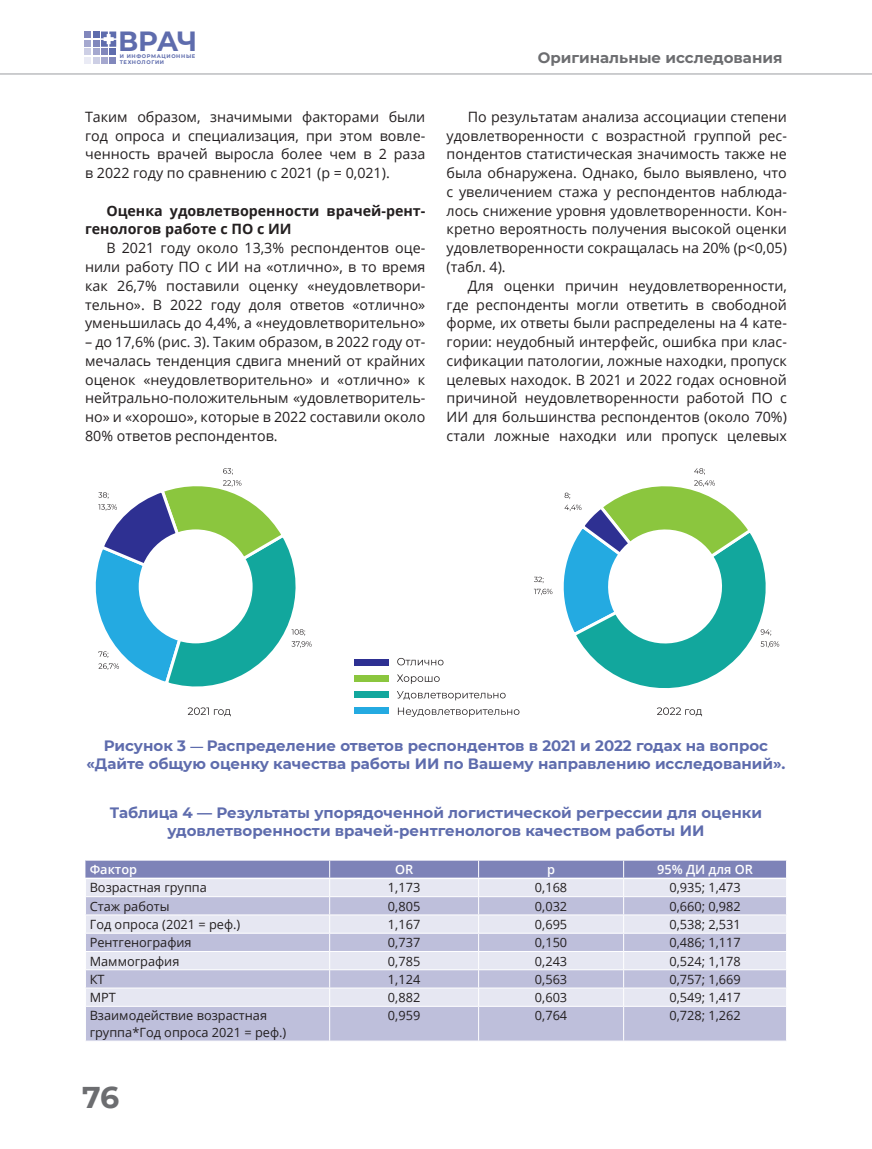
<style>
.page{position:relative;width:872px;height:1149px;background:#fff}
.page>*{position:absolute;margin:0;border:0;box-sizing:border-box;transform-origin:0 0}
.t1{font:700 30px "Montserrat";color:#6c6d70}
.t2{font:700 27.75px "Montserrat";color:#5e6cad}
.Ris_name_1{font:700 15px/18.5px "Montserrat";color:#5e6cad;text-align:center}
.t3{font:700 15px "Montserrat";color:#6c6d70}
.Tekst_1{font:14.25px/18.8px "Open Sans";color:#231f20;text-align:justify}
.Tekst_1-2{font:700 14.25px/18.8px "Open Sans";color:#231f20}
.Tabl_1{font:12.75px/16.5px "Open Sans";color:#231f20}
.Tabl_1-2{font:600 12.75px "Open Sans";color:#fff}
.t4{font:700 5.25px/5.7px "Montserrat";letter-spacing:.125em;color:#5e6cad}
.s1{font-size:12.75px}
</style>
<div class="page">
<div style="left:84px;top:31px;width:7px;height:7px;background:#8187bc"></div>
<div style="left:93px;top:31px;width:6px;height:7px;background:#5e6cad"></div>
<div style="left:84px;top:48px;width:7px;height:7px;background:#cdcfe5"></div>
<div style="left:101px;top:48px;width:7px;height:7px;background:#8187bc"></div>
<div style="left:93px;top:48px;width:6px;height:7px;background:#a5a8cf"></div>
<div style="left:109px;top:48px;width:7px;height:7px;background:#5e6cad"></div>
<div style="left:84px;top:40px;width:7px;height:7px;background:#a5a8cf"></div>
<div style="left:93px;top:40px;width:6px;height:7px;background:#8187bc"></div>
<svg style="left:101px;top:31px;width:15px;height:16px"></svg>
<svg style="left:0;top:57px;width:872px;height:18px"></svg>
<div style="left:86px;top:1007px;width:700px;height:33px;background:#bebfdb"></div>
<svg style="left:85px;top:860px;width:702px;height:145px;background:#cdcee3"></svg>
<hr style="left:85px;top:987px;width:245px;height:1px;background:#fff">
<hr style="left:330px;top:987px;width:148px;height:1px;background:#fff">
<hr style="left:478px;top:987px;width:145px;height:1px;background:#fff">
<hr style="left:623px;top:987px;width:164px;height:1px;background:#fff">
<hr style="left:329px;top:1006px;width:1px;height:34px;background:#fff">
<hr style="left:478px;top:1006px;width:1px;height:34px;background:#fff">
<hr style="left:623px;top:1006px;width:1px;height:34px;background:#fff">
<svg style="left:188px;top:707px;width:43px;height:9px"></svg>
<svg style="left:397px;top:657px;width:46px;height:8px"></svg>
<svg style="left:397px;top:674px;width:42px;height:9px"></svg>
<svg style="left:397px;top:691px;width:108px;height:9px"></svg>
<svg style="left:398px;top:707px;width:121px;height:9px"></svg>
<div style="left:354px;top:658px;width:35px;height:7px;background:#2e3092"></div>
<div style="left:354px;top:675px;width:35px;height:6px;background:#8bc63e"></div>
<div style="left:354px;top:691px;width:35px;height:6px;background:#12a79d"></div>
<div style="left:354px;top:707px;width:35px;height:6px;background:#24aae1"></div>
<svg style="left:95px;top:468px;width:217px;height:219px"></svg>
<svg style="left:534px;top:468px;width:245px;height:248px"></svg>
<h2 class="t2" style="left:118px;top:21px;width:81px">ВРАЧ</h2>
<p class="t4" style="left:120px;top:53px;width:77px">И ИНФОРМАЦИОННЫЕ<br>ТЕХНОЛОГИИ</p>
<p class="t3" style="left:538px;top:47px;width:246px">Оригинальные исследования</p>
<p class="Tekst_1" style="left:85px;top:107px;width:342px">Таким образом, значимыми факторами были год опроса и специализация, при этом вовле&shy;ченность врачей выросла более чем в 2 раза в 2022 году по сравнению с 2021 (p = 0,021).</p>
<p class="Tekst_1-2" style="left:85px;top:201px;width:342px;text-indent:21px">Оценка удовлетворенности врачей-рент&shy;генологов работе с ПО с ИИ</p>
<p class="Tekst_1" style="left:85px;top:238px;width:342px;text-indent:21px">В 2021 году около 13,3% респондентов оце&shy;нили работу ПО с ИИ на «отлично», в то время как 26,7% поставили оценку «неудовлетвори&shy;тельно». В 2022 году доля ответов «отлично» уменьшилась до 4,4%, а «неудовлетворительно»</p>
<p class="Tekst_1" style="left:85px;top:332px;width:342px">– до 17,6% (рис. 3). Таким образом, в 2022 году от&shy;мечалась тенденция сдвига мнений от крайних оценок «неудовлетворительно» и «отлично» к нейтрально-положительным «удовлетворитель&shy;но» и «хорошо», которые в 2022 составили около 80% ответов респондентов.</p>
<p class="Tekst_1" style="left:446px;top:107px;width:342px;text-indent:21px">По результатам анализа ассоциации степени удовлетворенности с возрастной группой рес&shy;пондентов статистическая значимость также не была обнаружена. Однако, было выявлено, что с увеличением стажа у респондентов наблюда&shy;лось снижение уровня удовлетворенности. Кон&shy;кретно вероятность получения высокой оценки удовлетворенности сокращалась на 20% (p&lt;0,05) (табл. 4).</p>
<p class="Tekst_1" style="left:446px;top:276px;width:342px;text-indent:21px">Для оценки причин неудовлетворенности, где респонденты могли ответить в свободной форме, их ответы были распределены на 4 кате&shy;гории: неудобный интерфейс, ошибка при клас&shy;сификации патологии, ложные находки, пропуск целевых находок. В 2021 и 2022 годах основной причиной неудовлетворенности работой ПО с ИИ для большинства респондентов (около 70%) стали ложные находки или пропуск целевых</p>
<p class="Ris_name_1" style="left:86px;top:735px;width:700px">Рисунок 3 <span class="s1">—</span> Распределение ответов респондентов в 2021 и 2022 годах на вопрос «Дайте общую оценку качества работы ИИ по Вашему направлению исследований».</p>
<p class="Ris_name_1" style="left:110px;top:802px;width:653px">Таблица 4 — Результаты упорядоченной логистической регрессии для оценки удовлетворенности врачей-рентгенологов качеством работы ИИ</p>
<p class="Tabl_1-2" style="left:90px;top:860px;width:49px">Фактор</p>
<p class="Tabl_1-2" style="left:395px;top:860px;width:20px">OR</p>
<p class="Tabl_1-2" style="left:547px;top:860px;width:9px">p</p>
<p class="Tabl_1-2" style="left:657px;top:860px;width:97px">95% ДИ для OR</p>
<p class="Tabl_1" style="left:90px;top:878px;width:119px">Возрастная группа</p>
<p class="Tabl_1" style="left:388px;top:878px;width:34px">1,173</p>
<p class="Tabl_1" style="left:535px;top:878px;width:34px">0,168</p>
<p class="Tabl_1" style="left:669px;top:878px;width:73px">0,935; 1,473</p>
<p class="Tabl_1" style="left:90px;top:897px;width:81px">Стаж работы</p>
<p class="Tabl_1" style="left:388px;top:897px;width:34px">0,805</p>
<p class="Tabl_1" style="left:535px;top:897px;width:34px">0,032</p>
<p class="Tabl_1" style="left:669px;top:897px;width:73px">0,660; 0,982</p>
<p class="Tabl_1" style="left:90px;top:915px;width:152px">Год опроса (2021 = реф.)</p>
<p class="Tabl_1" style="left:388px;top:915px;width:34px">1,167</p>
<p class="Tabl_1" style="left:535px;top:915px;width:34px">0,695</p>
<p class="Tabl_1" style="left:669px;top:915px;width:73px">0,538; 2,531</p>
<p class="Tabl_1" style="left:90px;top:933px;width:103px">Рентгенография</p>
<p class="Tabl_1" style="left:388px;top:933px;width:34px">0,737</p>
<p class="Tabl_1" style="left:535px;top:933px;width:34px">0,150</p>
<p class="Tabl_1" style="left:669px;top:933px;width:73px">0,486; 1,117</p>
<p class="Tabl_1" style="left:90px;top:951px;width:91px">Маммография</p>
<p class="Tabl_1" style="left:388px;top:951px;width:34px">0,785</p>
<p class="Tabl_1" style="left:535px;top:951px;width:34px">0,243</p>
<p class="Tabl_1" style="left:669px;top:951px;width:73px">0,524; 1,178</p>
<p class="Tabl_1" style="left:90px;top:970px;width:16px">КТ</p>
<p class="Tabl_1" style="left:388px;top:970px;width:34px">1,124</p>
<p class="Tabl_1" style="left:535px;top:970px;width:34px">0,563</p>
<p class="Tabl_1" style="left:669px;top:970px;width:73px">0,757; 1,669</p>
<p class="Tabl_1" style="left:90px;top:988px;width:28px">МРТ</p>
<p class="Tabl_1" style="left:388px;top:988px;width:34px">0,882</p>
<p class="Tabl_1" style="left:535px;top:988px;width:34px">0,603</p>
<p class="Tabl_1" style="left:669px;top:988px;width:73px">0,549; 1,417</p>
<p class="Tabl_1" style="left:90px;top:1006px;width:198px">Взаимодействие возрастная группа*Год опроса 2021 = реф.)</p>
<p class="Tabl_1" style="left:388px;top:1006px;width:34px">0,959</p>
<p class="Tabl_1" style="left:535px;top:1006px;width:34px">0,764</p>
<p class="Tabl_1" style="left:669px;top:1006px;width:73px">0,728; 1,262</p>
<h1 class="t1" style="left:82px;top:1075px;width:39px">76</h1>
</div>
